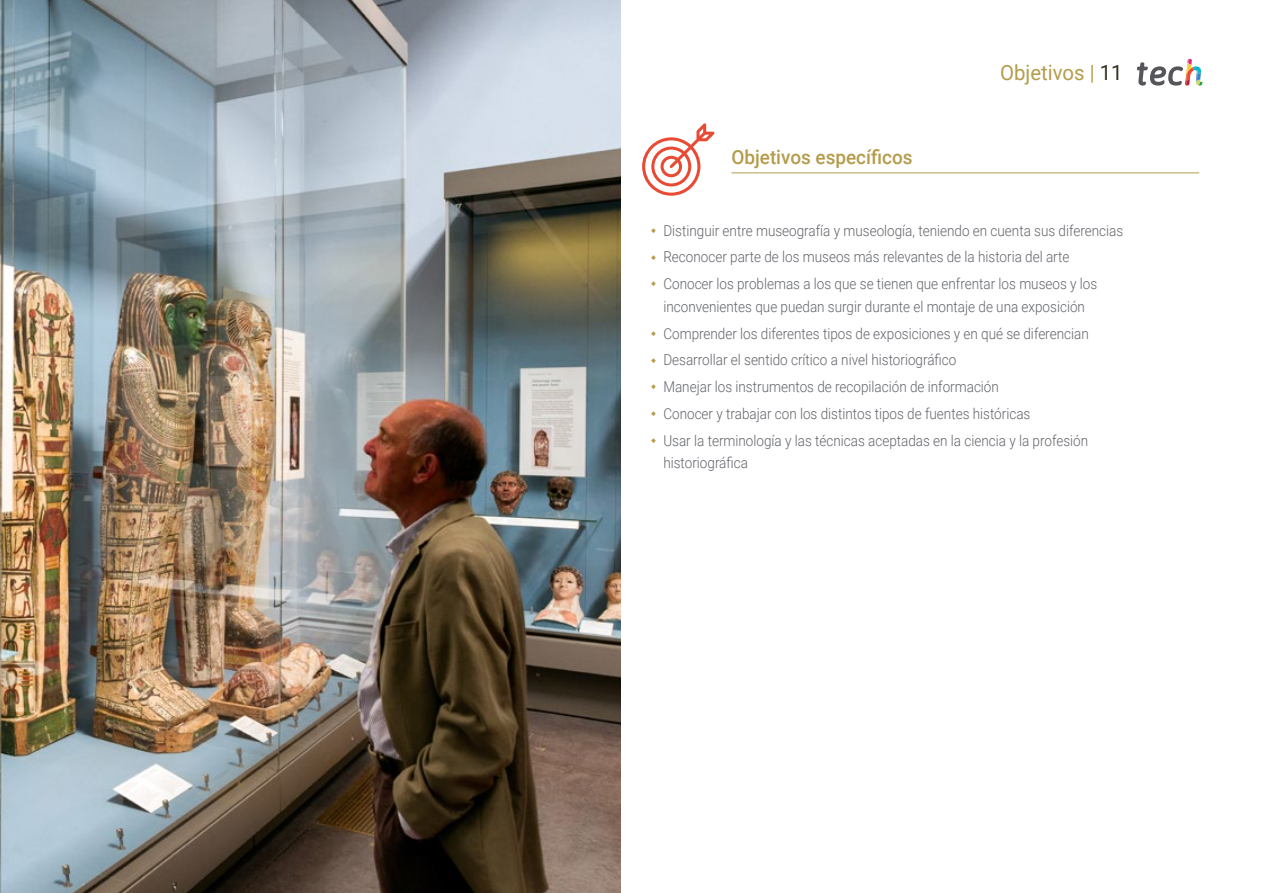
<style>
.page{position:relative;width:1263px;height:893px;background:#fff}
.page>*{position:absolute;margin:0;border:0;box-sizing:border-box;transform-origin:0 0}
.t1{font:21px "Roboto";color:#b49c4b}
.t2{font:500 19.5px "Roboto";color:#b49c4b}
.t3{font:300 15px/26.7px "Roboto";color:#61646a;scale:.9 1}
.s1{color:#312e20}
</style>
<div class="page">
<hr style="left:731px;top:172px;width:468px;height:1px;background:#b49c4b">
<svg style="left:642px;top:123px;width:72px;height:73px"></svg>
<img style="left:0;top:0;width:621px;height:893px">
<svg style="left:1137px;top:59px;width:65px;height:27px"></svg>
<h2 class="t2" style="left:731px;top:144px;width:183px">Objetivos específicos</h2>
<h1 class="t1" style="left:1000px;top:57px;width:124px">Objetivos | <span class="s1">11</span></h1>
<p class="t3" style="left:663px;top:216px;width:512px">Distinguir entre museografía y museología, teniendo en cuenta sus diferencias<br>Reconocer parte de los museos más relevantes de la historia del arte<br>Conocer los problemas a los que se tienen que enfrentar los museos y los</p>
<p class="t3" style="left:663px;top:292px;width:474px">inconvenientes que puedan surgir durante el montaje de una exposición Comprender los diferentes tipos de exposiciones y en qué se diferencian Desarrollar el sentido crítico a nivel historiográfico<br>Manejar los instrumentos de recopilación de información<br>Conocer y trabajar con los distintos tipos de fuentes históricas<br>Usar la terminología y las técnicas aceptadas en la ciencia y la profesión</p>
<p class="t3" style="left:663px;top:449px;width:96px">historiográfica</p>
</div>
